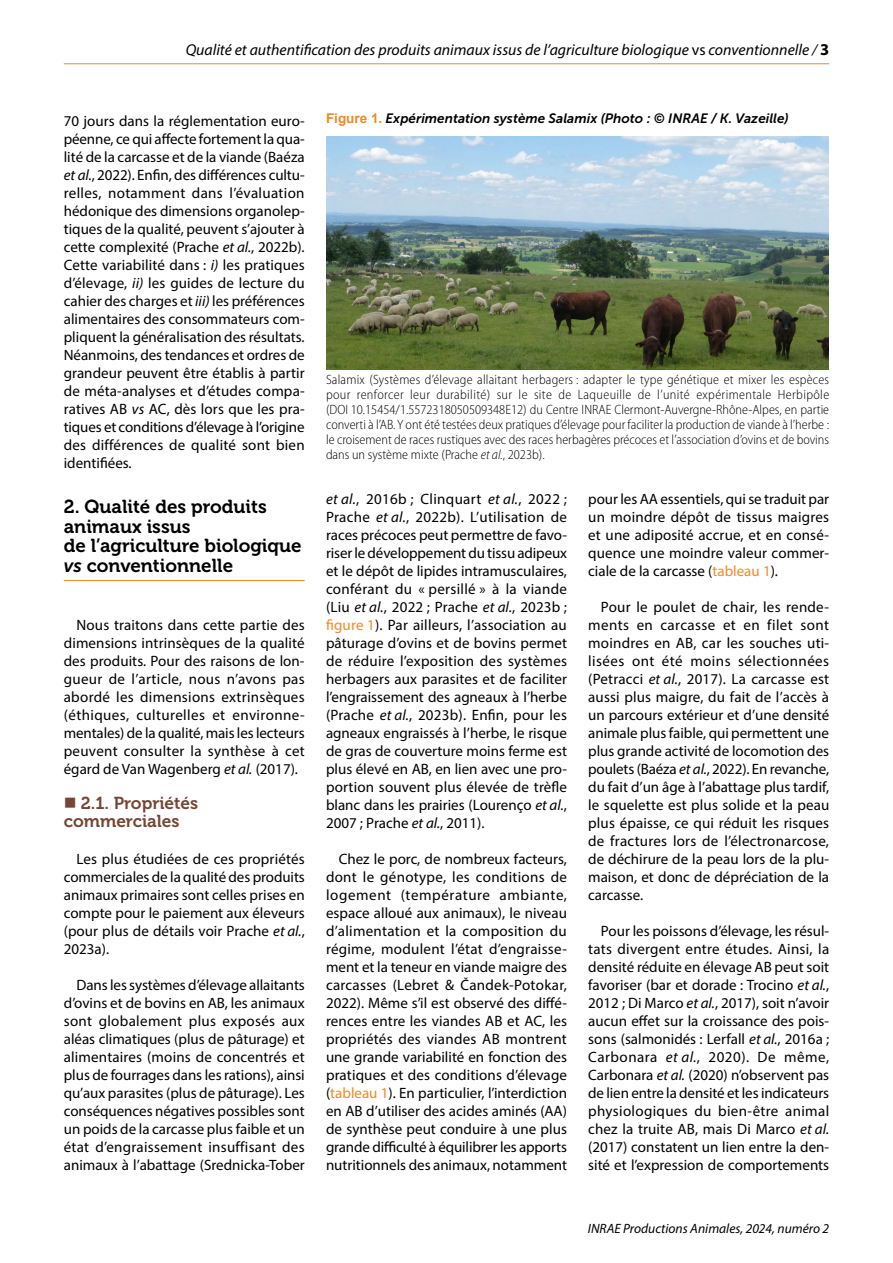
<style>
.page{position:relative;width:893px;height:1263px;background:#fff}
.page>*{position:absolute;margin:0;border:0;box-sizing:border-box;transform-origin:0 0}
.t1{font:18.75px/19.5px "Museo 700";color:#000}
.t2{font:17.25px/18px "Museo 700";color:#754636}
.t3{font:italic 15.75px "Myriad Pro";color:#000}
.t4{font:15px/18px "Myriad Pro";color:#000;text-align:justify}
.t5{font:300 semi-condensed 13.5px/15px "Myriad Pro";color:#000;text-align:justify}
.t6{font:italic 13.5px "Museo Sans 700";color:#000}
.t7{font:italic 13.5px "Myriad Pro";color:#000}
.s1{font-style:normal}
.s2{font-weight:700;font-style:normal;font-size:16.5px}
.s3{font-style:italic}
.s4{font-family:"Museo Sans 700";font-style:italic}
.s5{font-family:"Arial";font-weight:700;font-style:normal;color:#f18922}
.s6{color:#f18922}
</style>
<div class="page">
<hr style="left:64px;top:63px;width:765px;height:1px;background:#f18922">
<hr style="left:64px;top:580px;width:241px;height:1px;background:#f18922">
<img style="left:327px;top:136px;width:501px;height:233px">
<p class="t3" style="left:186px;top:40px;width:645px">Qualité et authentification des produits animaux issus de l’agriculture biologique <span class="s1">vs</span> conventionnelle / <span class="s2">3</span></p>
<p class="t4" style="left:64px;top:112px;width:242px">70 jours dans la réglementation euro&shy;péenne, ce qui affecte fortement la qua&shy;lité de la carcasse et de la viande (Baéza <span class="s3">et al.</span>, 2022). Enfin, des différences cultu&shy;relles, notamment dans l’évaluation hédonique des dimensions organolep&shy;tiques de la qualité, peuvent s’ajouter à cette complexité (Prache <span class="s3">et al.</span>, 2022b).<br>Cette variabilité dans : <span class="s3">i)</span> les pratiques d’élevage, <span class="s3">ii)</span> les guides de lecture du cahier des charges et <span class="s3">iii)</span> les préférences alimentaires des consommateurs com&shy;pliquent la généralisation des résultats.<br>Néanmoins, des tendances et ordres de grandeur peuvent être établis à partir de méta-analyses et d’études compa&shy;ratives AB <span class="s3">vs</span> AC, dès lors que les pra&shy;tiques et conditions d’élevage à l’origine des différences de qualité sont bien identifiées.</p>
<p class="t1" style="left:64px;top:497px;width:239px">2. Qualité des produits animaux issus<br>de l’agriculture biologique <span class="s4">vs</span> conventionnelle</p>
<p class="t4" style="left:64px;top:616px;width:243px;text-indent:13px">Nous traitons dans cette partie des dimensions intrinsèques de la qualité des produits. Pour des raisons de lon&shy;gueur de l’article, nous n’avons pas abordé les dimensions extrinsèques (éthiques, culturelles et environne&shy;mentales) de la qualité, mais les lecteurs peuvent consulter la synthèse à cet égard de Van Wagenberg <span class="s3">et al.</span> (2017).</p>
<p class="t2" style="left:64px;top:794px;width:136px;text-indent:17px">2.1. Propriétés commerciales</p>
<p class="t4" style="left:64px;top:850px;width:243px;text-indent:13px">Les plus étudiées de ces propriétés commerciales de la qualité des produits animaux primaires sont celles prises en compte pour le paiement aux éleveurs (pour plus de détails voir Prache <span class="s3">et al.</span>, 2023a).</p>
<p class="t4" style="left:64px;top:976px;width:243px;text-indent:13px">Dans les systèmes d’élevage allaitants d’ovins et de bovins en AB, les animaux sont globalement plus exposés aux aléas climatiques (plus de pâturage) et alimentaires (moins de concentrés et plus de fourrages dans les rations), ainsi qu’aux parasites (plus de pâturage). Les conséquences négatives possibles sont un poids de la carcasse plus faible et un état d’engraissement insuffisant des animaux à l’abattage (Srednicka-Tober</p>
<p class="t6" style="left:326px;top:111px;width:464px"><span class="s5">Figure 1.</span> Expérimentation système Salamix (Photo : © INRAE / K. Vazeille)</p>
<p class="t5" style="left:326px;top:372px;width:505px">Salamix (Systèmes d’élevage allaitant herbagers : adapter le type génétique et mixer les espèces pour renforcer leur durabilité) sur le site de Laqueuille de l’unité expérimentale Herbipôle (DOI 10.15454/1.5572318050509348E12) du Centre INRAE Clermont-Auvergne-Rhône-Alpes, en partie converti à l’AB. Y ont été testées deux pratiques d’élevage pour faciliter la production de viande à l’herbe : le croisement de races rustiques avec des races herbagères précoces et l’association d’ovins et de bovins dans un système mixte (Prache <span class="s3">et al.</span>, 2023b).</p>
<p class="t4" style="left:326px;top:490px;width:243px"><span class="s3">et al.</span>, 2016b ; Clinquart <span class="s3">et al.</span>, 2022 ; Prache <span class="s3">et al.</span>, 2022b). L’utilisation de races précoces peut permettre de favo&shy;riser le développement du tissu adipeux et le dépôt de lipides intramusculaires, conférant du « persillé » à la viande (Liu <span class="s3">et al.</span>, 2022 ; Prache <span class="s3">et al.</span>, 2023b ; <span class="s6">figure 1</span>). Par ailleurs, l’association au pâturage d’ovins et de bovins permet de réduire l’exposition des systèmes herbagers aux parasites et de faciliter l’engraissement des agneaux à l’herbe (Prache <span class="s3">et al.</span>, 2023b). Enfin, pour les agneaux engraissés à l’herbe, le risque de gras de couverture moins ferme est plus élevé en AB, en lien avec une pro&shy;portion souvent plus élevée de trèfle blanc dans les prairies (Lourenço <span class="s3">et al.</span>, 2007 ; Prache <span class="s3">et al.</span>, 2011).</p>
<p class="t4" style="left:326px;top:850px;width:243px;text-indent:13px">Chez le porc, de nombreux facteurs, dont le génotype, les conditions de logement (température ambiante, espace alloué aux animaux), le niveau d’alimentation et la composition du régime, modulent l’état d’engraisse&shy;ment et la teneur en viande maigre des carcasses (Lebret &amp; Čandek-Potokar, 2022). Même s’il est observé des diffé&shy;rences entre les viandes AB et AC, les propriétés des viandes AB montrent une grande variabilité en fonction des pratiques et des conditions d’élevage (<span class="s6">tableau 1</span>). En particulier, l’interdiction en AB d’utiliser des acides aminés (AA) de synthèse peut conduire à une plus grande difficulté à équilibrer les apports nutritionnels des animaux, notamment</p>
<p class="t4" style="left:588px;top:490px;width:242px">pour les AA essentiels, qui se traduit par un moindre dépôt de tissus maigres et une adiposité accrue, et en consé&shy;quence une moindre valeur commer&shy;ciale de la carcasse (<span class="s6">tableau 1</span>).</p>
<p class="t4" style="left:588px;top:598px;width:243px;text-indent:13px">Pour le poulet de chair, les rende&shy;ments en carcasse et en filet sont moindres en AB, car les souches uti&shy;lisées ont été moins sélectionnées (Petracci <span class="s3">et al.</span>, 2017). La carcasse est aussi plus maigre, du fait de l’accès à un parcours extérieur et d’une densité animale plus faible, qui permettent une plus grande activité de locomotion des poulets (Baéza <span class="s3">et al.</span>, 2022). En revanche, du fait d’un âge à l’abattage plus tardif, le squelette est plus solide et la peau plus épaisse, ce qui réduit les risques de fractures lors de l’électronarcose, de déchirure de la peau lors de la plu&shy;maison, et donc de dépréciation de la carcasse.</p>
<p class="t4" style="left:588px;top:922px;width:243px;text-indent:13px">Pour les poissons d’élevage, les résul&shy;tats divergent entre études. Ainsi, la densité réduite en élevage AB peut soit favoriser (bar et dorade : Trocino <span class="s3">et al.</span>, 2012 ; Di Marco <span class="s3">et al.</span>, 2017), soit n’avoir aucun effet sur la croissance des pois&shy;sons (salmonidés : Lerfall <span class="s3">et al.</span>, 2016a ; Carbonara <span class="s3">et al.</span>, 2020). De même, Carbonara <span class="s3">et al.</span> (2020) n’observent pas de lien entre la densité et les indicateurs physiologiques du bien-être animal chez la truite AB, mais Di Marco <span class="s3">et al. </span>(2017) constatent un lien entre la den&shy;sité et l’expression de comportements</p>
<p class="t7" style="left:588px;top:1220px;width:243px">INRAE Productions Animales, 2024, numéro 2</p>
</div>
